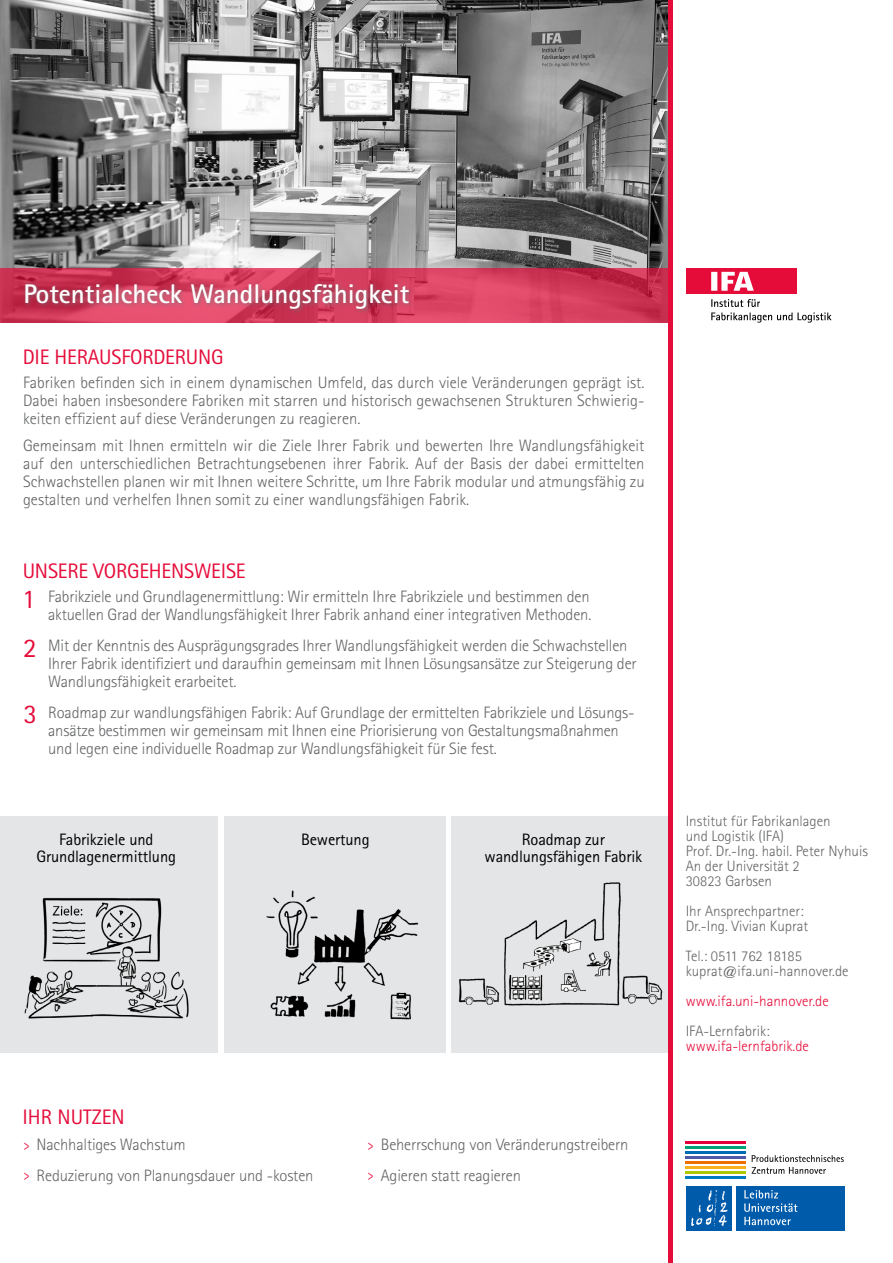
<style>
.page{position:relative;width:893px;height:1263px;background:#fff}
.page>*{position:absolute;margin:0;border:0;box-sizing:border-box;transform-origin:0 0}
.t1{font:700 27px "Rotis Sans Serif Std";color:#fff}
.t2{font:27px/48.6px "Rotis Sans Serif Std";color:#e50c3a}
.t3{font:21px "Rotis Sans Serif Std";letter-spacing:-.01em;color:#e50c3a}
.t4{font:300 16.5px/18px "Rotis Sans Serif Std";letter-spacing:-.01em;color:#636466}
.t5{font:16.5px/16.5px "Rotis Sans Serif Std";letter-spacing:-.01em;color:#000;text-align:center}
.t6{font:15.75px "Rotis Sans Serif Std";color:#e50c3a;scale:.63 1}
.t7{font:300 15px/15px "Rotis Sans Serif Std";color:#636466}
.t8{font:300 15px "Rotis Sans Serif Std";color:#e50c3a}
.s1{font-weight:400;font-size:15.75px;color:#e50c3a}
</style>
<div class="page">
<img style="left:0;top:0;width:668px;height:268px">
<svg style="left:0;top:268px;width:668px;height:55px;background:#d43c5c"></svg>
<div style="left:22px;top:281px;width:392px;height:33px;background:#707173;opacity:.75"></div>
<div style="left:686px;top:269px;width:110px;height:25px;background:#e50c3a"></div>
<svg style="left:711px;top:299px;width:121px;height:24px"></svg>
<svg style="left:711px;top:272px;width:43px;height:19px"></svg>
<hr style="left:686px;top:1151px;width:60px;height:3px;background:#006db7">
<hr style="left:686px;top:1176px;width:60px;height:3px;background:#007bc3">
<hr style="left:686px;top:1171px;width:60px;height:3px;background:#aec900">
<hr style="left:686px;top:1166px;width:60px;height:3px;background:#f8b01d">
<hr style="left:686px;top:1161px;width:60px;height:3px;background:#ed7000">
<hr style="left:686px;top:1156px;width:60px;height:3px;background:#4b5ba5">
<hr style="left:686px;top:1141px;width:60px;height:3px;background:#e3003a">
<hr style="left:686px;top:1146px;width:60px;height:3px;background:#00a379">
<svg style="left:752px;top:1155px;width:92px;height:19px"></svg>
<div style="left:736px;top:1185px;width:109px;height:45px;background:#005baa"></div>
<div style="left:686px;top:1185px;width:45px;height:45px;background:#005baa"></div>
<svg style="left:744px;top:1190px;width:53px;height:35px"></svg>
<svg style="left:691px;top:1190px;width:37px;height:36px"></svg>
<div style="left:225px;top:816px;width:221px;height:237px;background:#e4e5e6"></div>
<div style="left:452px;top:816px;width:221px;height:237px;background:#e4e5e6"></div>
<div style="left:0;top:816px;width:218px;height:237px;background:#e4e5e6"></div>
<div style="left:668px;top:0;width:5px;height:1263px;background:#e50c3a"></div>
<img style="left:451px;top:876px;width:212px;height:177px">
<img style="left:24px;top:897px;width:165px;height:122px">
<img style="left:266px;top:890px;width:153px;height:130px">
<h1 class="t1" style="left:23px;top:277px;width:387px">Potentialcheck Wandlungsfähigkeit</h1>
<p class="t3" style="left:23px;top:344px;width:202px">DIE HERAUSFORDERUNG</p>
<p class="t4" style="left:23px;top:374px;width:623px;text-align:justify">Fabriken befinden sich in einem dynamischen Umfeld, das durch viele Veränderungen geprägt ist.<br>Dabei haben insbesondere Fabriken mit starren und historisch gewachsenen Strukturen Schwierig&shy;keiten effizient auf diese Veränderungen zu reagieren.</p>
<p class="t4" style="left:23px;top:436px;width:623px;text-align:justify">Gemeinsam mit Ihnen ermitteln wir die Ziele Ihrer Fabrik und bewerten Ihre Wandlungsfähigkeit auf den unterschiedlichen Betrachtungsebenen ihrer Fabrik. Auf der Basis der dabei ermittelten Schwachstellen planen wir mit Ihnen weitere Schritte, um Ihre Fabrik modular und atmungsfähig zu gestalten und verhelfen Ihnen somit zu einer wandlungsfähigen Fabrik.</p>
<p class="t3" style="left:23px;top:559px;width:224px">UNSERE VORGEHENSWEISE</p>
<h1 class="t2" style="left:22px;top:574px;width:16px">1<br>2</h1>
<h1 class="t2" style="left:23px;top:689px;width:15px">3</h1>
<p class="t4" style="left:48px;top:588px;width:545px">Fabrikziele und Grundlagenermittlung: Wir ermitteln Ihre Fabrikziele und bestimmen den aktuellen Grad der Wandlungsfähigkeit Ihrer Fabrik anhand einer integrativen Methoden.</p>
<p class="t4" style="left:48px;top:636px;width:590px">Mit der Kenntnis des Ausprägungsgrades Ihrer Wandlungsfähigkeit werden die Schwachstellen<br>Ihrer Fabrik identifiziert und daraufhin gemeinsam mit Ihnen Lösungsansätze zur Steigerung der<br>Wandlungsfähigkeit erarbeitet.</p>
<p class="t4" style="left:48px;top:703px;width:588px">Roadmap zur wandlungsfähigen Fabrik: Auf Grundlage der ermittelten Fabrikziele und Lösungs&shy;ansätze bestimmen wir gemeinsam mit Ihnen eine Priorisierung von Gestaltungsmaßnahmen und legen eine individuelle Roadmap zur Wandlungsfähigkeit für Sie fest.</p>
<p class="t5" style="left:37px;top:831px;width:141px">Fabrikziele und<br>Grundlagenermittlung</p>
<p class="t5" style="left:485px;top:831px;width:159px">Roadmap zur wandlungsfähigen Fabrik</p>
<p class="t5" style="left:301px;top:831px;width:70px">Bewertung</p>
<p class="t3" style="left:23px;top:1104px;width:104px">IHR NUTZEN</p>
<p class="t4" style="left:24px;top:1135px;width:163px"><span class="s1">&gt;</span> Nachhaltiges Wachstum</p>
<p class="t6" style="left:368px;top:1135px;width:11px">&gt;</p>
<p class="t4" style="left:24px;top:1166px;width:291px"><span class="s1">&gt;</span> Reduzierung von Planungsdauer und -kosten</p>
<p class="t6" style="left:368px;top:1165px;width:11px">&gt;</p>
<p class="t4" style="left:381px;top:1129px;width:249px;line-height:30.8px">Beherrschung von Veränderungstreibern<br>Agieren statt reagieren</p>
<p class="t7" style="left:686px;top:813px;width:184px">Institut für Fabrikanlagen<br>und Logistik (IFA)<br>Prof. Dr.-Ing. habil. Peter Nyhuis<br>An der Universität 2<br>30823 Garbsen</p>
<p class="t7" style="left:686px;top:903px;width:124px">Ihr Ansprechpartner:<br>Dr.-Ing. Vivian Kuprat</p>
<p class="t7" style="left:686px;top:948px;width:165px">Tel.: 0511 762 18185 kuprat@ifa.uni-hannover.de</p>
<p class="t8" style="left:686px;top:992px;width:145px">www.ifa.uni-hannover.de</p>
<p class="t7" style="left:686px;top:1023px;width:86px">IFA-Lernfabrik:</p>
<p class="t8" style="left:686px;top:1037px;width:125px">www.ifa-lernfabrik.de</p>
</div>
